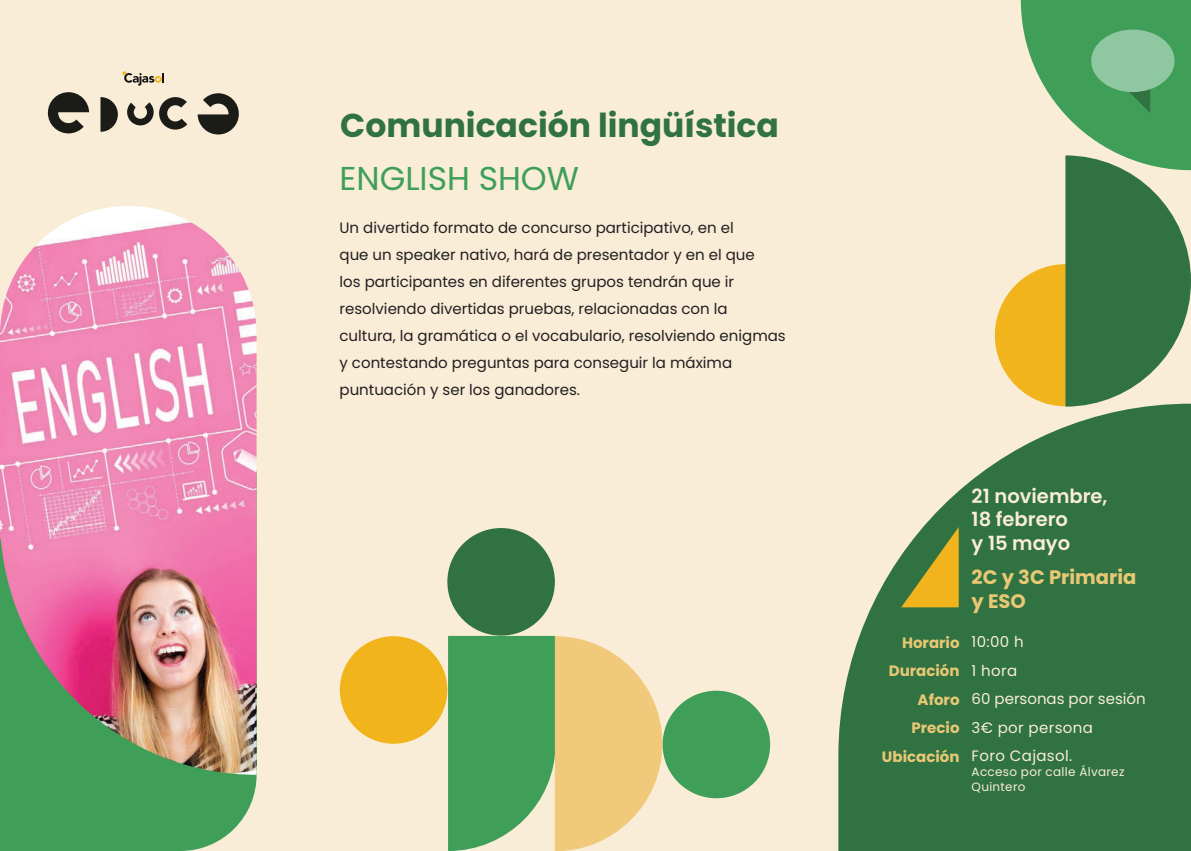
<style>
.page{position:relative;width:1191px;height:851px;background:#fff}
.page>*{position:absolute;margin:0;border:0;box-sizing:border-box;transform-origin:0 0}
.t1{font:700 33px "Poppins";color:#307241}
.t2{font:33px "Poppins";color:#3f9f58}
.t3{font:600 19.5px/23.4px "Poppins";color:#f9edd8}
.t4{font:700 19.5px/23.4px "Poppins";color:#e9c875}
.t5{font:15px/27px "Poppins";color:#231f20}
.t6{font:15px/28.5px "Poppins";letter-spacing:.025em;color:#f9edd8}
.t7{font:700 15px/28.5px "Poppins";color:#e9c875;text-align:right}
.t8{font:12px/15px "Poppins";letter-spacing:.025em;color:#f9edd8}
</style>
<div class="page">
<div style="left:0;top:0;width:1191px;height:850px;background:#f9edd8"></div>
<div style="left:0;top:774px;width:256px;height:76px;background:#3f9f58"></div>
<svg style="left:838px;top:406px;width:353px;height:444px;fill:#307241"></svg>
<svg style="left:100px;top:97px;width:18px;height:35px"></svg>
<svg style="left:127px;top:97px;width:60px;height:33px"></svg>
<svg style="left:48px;top:92px;width:41px;height:41px"></svg>
<svg style="left:198px;top:93px;width:41px;height:41px"></svg>
<svg style="left:122px;top:71px;width:42px;height:15px"></svg>
<svg style="left:901px;top:527px;width:57px;height:80px"></svg>
<svg style="left:994px;top:0;width:197px;height:406px"></svg>
<div style="left:1091px;top:30px;width:83px;height:62px;background:#8fc7a1;border-radius:50%"></div>
<svg style="left:448px;top:635px;width:214px;height:215px"></svg>
<div style="left:662px;top:690px;width:108px;height:108px;background:#3f9f58;border-radius:50%"></div>
<div style="left:340px;top:636px;width:107px;height:107px;background:#f1b41c;border-radius:50%"></div>
<div style="left:447px;top:528px;width:108px;height:107px;background:#307241;border-radius:50%"></div>
<img style="left:0;top:206px;width:256px;height:568px">
<h1 class="t1" style="left:340px;top:109px;width:440px">Comunicación lingüística</h1>
<h1 class="t2" style="left:339px;top:159px;width:241px">ENGLISH SHOW</h1>
<p class="t5" style="left:339px;top:214px;width:448px">Un divertido formato de concurso participativo, en el<br>que un speaker nativo, hará de presentador y en el que<br>los participantes en diferentes grupos tendrán que ir resolviendo divertidas pruebas, relacionadas con la cultura, la gramática o el vocabulario, resolviendo enigmas y contestando preguntas para conseguir la máxima puntuación y ser los ganadores.</p>
<p class="t7" style="left:882px;top:629px;width:79px">Horario<br>Duración<br>Aforo<br>Precio<br>Ubicación</p>
<h2 class="t3" style="left:971px;top:485px;width:137px">21 noviembre,<br>18 febrero<br>y 15 mayo</h2>
<h2 class="t4" style="left:971px;top:567px;width:166px">2C y 3C Primaria y ESO</h2>
<p class="t6" style="left:971px;top:628px;width:176px">10:00 h<br>1 hora<br>60 personas por sesión<br>3€ por persona<br>Foro Cajasol.</p>
<p class="t8" style="left:971px;top:764px;width:154px">Acceso por calle Álvarez<br>Quintero</p>
</div>
